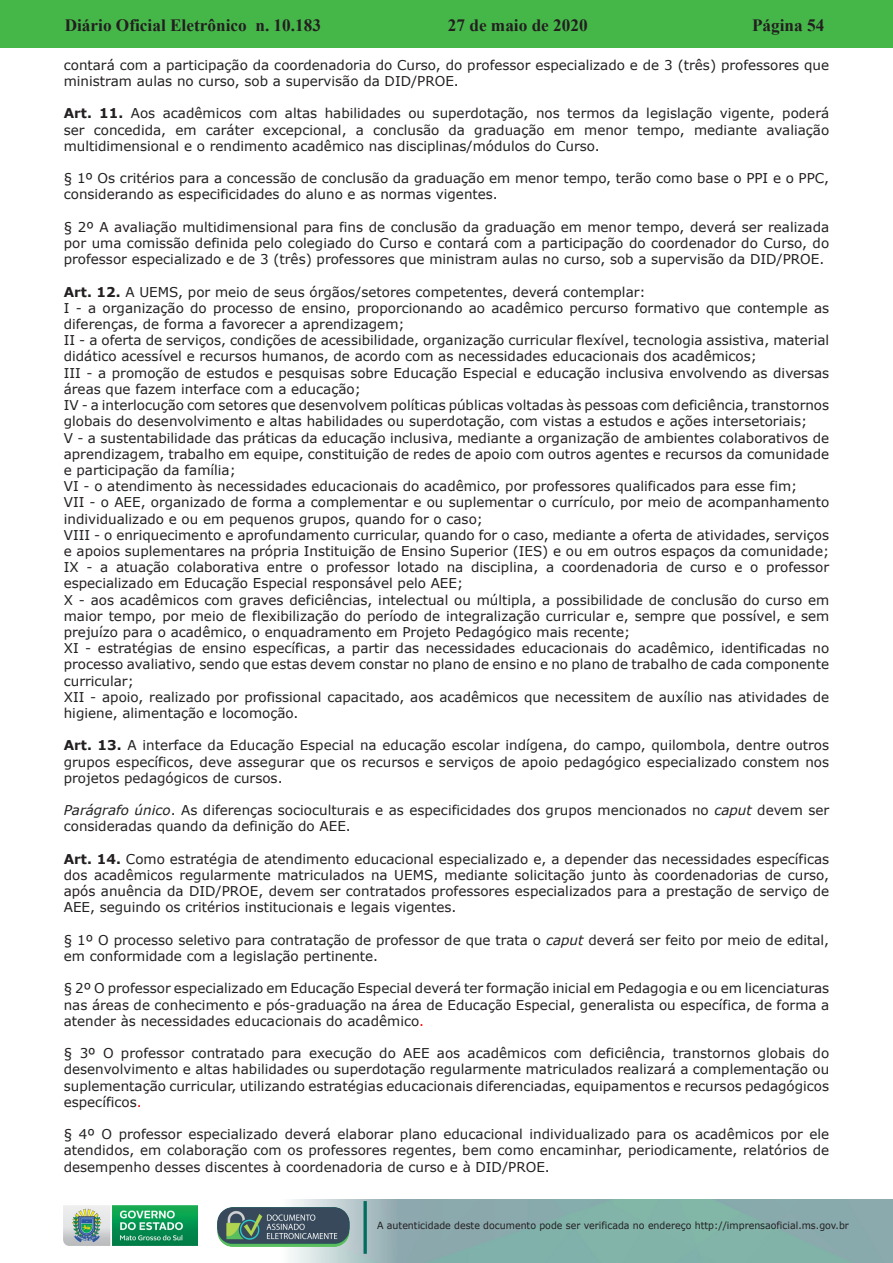
<style>
.page{position:relative;width:893px;height:1263px;background:#fff}
.page>*{position:absolute;margin:0;border:0;box-sizing:border-box;transform-origin:0 0}
.t1{font:700 17.25px "Times New Roman";color:#231f20}
.t2{font:13.5px/16.2px "Verdana";color:#231f20}
.t3{font:9.9px "Verdana";color:#231f20;scale:.95 1}
.s1{font-weight:700}
.s2{font-style:italic}
.s3{color:#f00}
</style>
<div class="page">
<div style="left:0;top:0;width:893px;height:48px;background:#45b749"></div>
<img style="left:63px;top:1199px;width:830px;height:64px">
<img style="left:364px;top:1202px;width:2px;height:51px">
<img style="left:218px;top:1207px;width:132px;height:39px">
<img style="left:64px;top:1205px;width:134px;height:41px">
<p class="t1" style="left:65px;top:13px;width:258px">Diário Oficial Eletrônico n. 10.183</p>
<p class="t1" style="left:448px;top:13px;width:141px">27 de maio de 2020</p>
<p class="t1" style="left:752px;top:13px;width:74px">Página 54</p>
<p class="t2" style="left:64px;top:57px;width:767px">contará com a participação da coordenadoria do Curso, do professor especializado e de 3 (três) professores que ministram aulas no curso, sob a supervisão da DID/PROE.</p>
<p class="t2" style="left:64px;top:105px;width:767px;text-align:justify"><span class="s1">Art. 11.</span> Aos acadêmicos com altas habilidades ou superdotação, nos termos da legislação vigente, poderá ser concedida, em caráter excepcional, a conclusão da graduação em menor tempo, mediante avaliação multidimensional e o rendimento acadêmico nas disciplinas/módulos do Curso.</p>
<p class="t2" style="left:64px;top:170px;width:767px">§ 1º Os critérios para a concessão de conclusão da graduação em menor tempo, terão como base o PPI e o PPC, considerando as especificidades do aluno e as normas vigentes.</p>
<p class="t2" style="left:64px;top:219px;width:767px;text-align:justify">§ 2º A avaliação multidimensional para fins de conclusão da graduação em menor tempo, deverá ser realizada por uma comissão definida pelo colegiado do Curso e contará com a participação do coordenador do Curso, do professor especializado e de 3 (três) professores que ministram aulas no curso, sob a supervisão da DID/PROE.</p>
<p class="t2" style="left:64px;top:284px;width:583px"><span class="s1">Art. 12.</span> A UEMS, por meio de seus órgãos/setores competentes, deverá contemplar:</p>
<p class="t2" style="left:64px;top:300px;width:767px">I - a organização do processo de ensino, proporcionando ao acadêmico percurso formativo que contemple as diferenças, de forma a favorecer a aprendizagem;</p>
<p class="t2" style="left:64px;top:332px;width:767px">II - a oferta de serviços, condições de acessibilidade, organização curricular flexível, tecnologia assistiva, material didático acessível e recursos humanos, de acordo com as necessidades educacionais dos acadêmicos;</p>
<p class="t2" style="left:64px;top:365px;width:767px">III - a promoção de estudos e pesquisas sobre Educação Especial e educação inclusiva envolvendo as diversas áreas que fazem interface com a educação;</p>
<p class="t2" style="left:64px;top:397px;width:767px">IV - a interlocução com setores que desenvolvem políticas públicas voltadas às pessoas com deficiência, transtornos globais do desenvolvimento e altas habilidades ou superdotação, com vistas a estudos e ações intersetoriais;</p>
<p class="t2" style="left:64px;top:429px;width:767px;text-align:justify">V - a sustentabilidade das práticas da educação inclusiva, mediante a organização de ambientes colaborativos de aprendizagem, trabalho em equipe, constituição de redes de apoio com outros agentes e recursos da comunidade e participação da família;</p>
<p class="t2" style="left:64px;top:478px;width:735px">VI - o atendimento às necessidades educacionais do acadêmico, por professores qualificados para esse fim;</p>
<p class="t2" style="left:64px;top:494px;width:767px">VII - o AEE, organizado de forma a complementar e ou suplementar o currículo, por meio de acompanhamento individualizado e ou em pequenos grupos, quando for o caso;</p>
<p class="t2" style="left:64px;top:527px;width:767px">VIII - o enriquecimento e aprofundamento curricular, quando for o caso, mediante a oferta de atividades, serviços e apoios suplementares na própria Instituição de Ensino Superior (IES) e ou em outros espaços da comunidade;</p>
<p class="t2" style="left:64px;top:559px;width:767px">IX - a atuação colaborativa entre o professor lotado na disciplina, a coordenadoria de curso e o professor especializado em Educação Especial responsável pelo AEE;</p>
<p class="t2" style="left:64px;top:591px;width:767px;text-align:justify">X - aos acadêmicos com graves deficiências, intelectual ou múltipla, a possibilidade de conclusão do curso em maior tempo, por meio de flexibilização do período de integralização curricular e, sempre que possível, e sem prejuízo para o acadêmico, o enquadramento em Projeto Pedagógico mais recente;</p>
<p class="t2" style="left:64px;top:640px;width:767px;text-align:justify">XI - estratégias de ensino específicas, a partir das necessidades educacionais do acadêmico, identificadas no processo avaliativo, sendo que estas devem constar no plano de ensino e no plano de trabalho de cada componente curricular;</p>
<p class="t2" style="left:64px;top:689px;width:767px">XII - apoio, realizado por profissional capacitado, aos acadêmicos que necessitem de auxílio nas atividades de higiene, alimentação e locomoção.</p>
<p class="t2" style="left:64px;top:737px;width:767px;text-align:justify"><span class="s1">Art. 13.</span> A interface da Educação Especial na educação escolar indígena, do campo, quilombola, dentre outros grupos específicos, deve assegurar que os recursos e serviços de apoio pedagógico especializado constem nos projetos pedagógicos de cursos.</p>
<p class="t2" style="left:64px;top:802px;width:767px"><span class="s2">Parágrafo único</span>. As diferenças socioculturais e as especificidades dos grupos mencionados no <span class="s2">caput</span> devem ser consideradas quando da definição do AEE.</p>
<p class="t2" style="left:64px;top:851px;width:767px;text-align:justify"><span class="s1">Art. 14.</span> Como estratégia de atendimento educacional especializado e, a depender das necessidades específicas dos acadêmicos regularmente matriculados na UEMS, mediante solicitação junto às coordenadorias de curso, após anuência da DID/PROE, devem ser contratados professores especializados para a prestação de serviço de AEE, seguindo os critérios institucionais e legais vigentes.</p>
<p class="t2" style="left:64px;top:932px;width:767px">§ 1º O processo seletivo para contratação de professor de que trata o <span class="s2">caput</span> deverá ser feito por meio de edital, em conformidade com a legislação pertinente.</p>
<p class="t2" style="left:64px;top:980px;width:767px;text-align:justify">§ 2º O professor especializado em Educação Especial deverá ter formação inicial em Pedagogia e ou em licenciaturas nas áreas de conhecimento e pós-graduação na área de Educação Especial, generalista ou específica, de forma a atender às necessidades educacionais do acadêmico<span class="s3">.</span></p>
<p class="t2" style="left:64px;top:1045px;width:767px;text-align:justify">§ 3º O professor contratado para execução do AEE aos acadêmicos com deficiência, transtornos globais do desenvolvimento e altas habilidades ou superdotação regularmente matriculados realizará a complementação ou suplementação curricular, utilizando estratégias educacionais diferenciadas, equipamentos e recursos pedagógicos específicos<span class="s3">.</span></p>
<p class="t2" style="left:64px;top:1126px;width:767px;text-align:justify">§ 4º O professor especializado deverá elaborar plano educacional individualizado para os acadêmicos por ele atendidos, em colaboração com os professores regentes, bem como encaminhar, periodicamente, relatórios de desempenho desses discentes à coordenadoria de curso e à DID/PROE.</p>
<p class="t3" style="left:377px;top:1219px;width:498px">A autenticidade deste documento pode ser verificada no endereço http://imprensaoficial.ms.gov.br</p>
</div>
